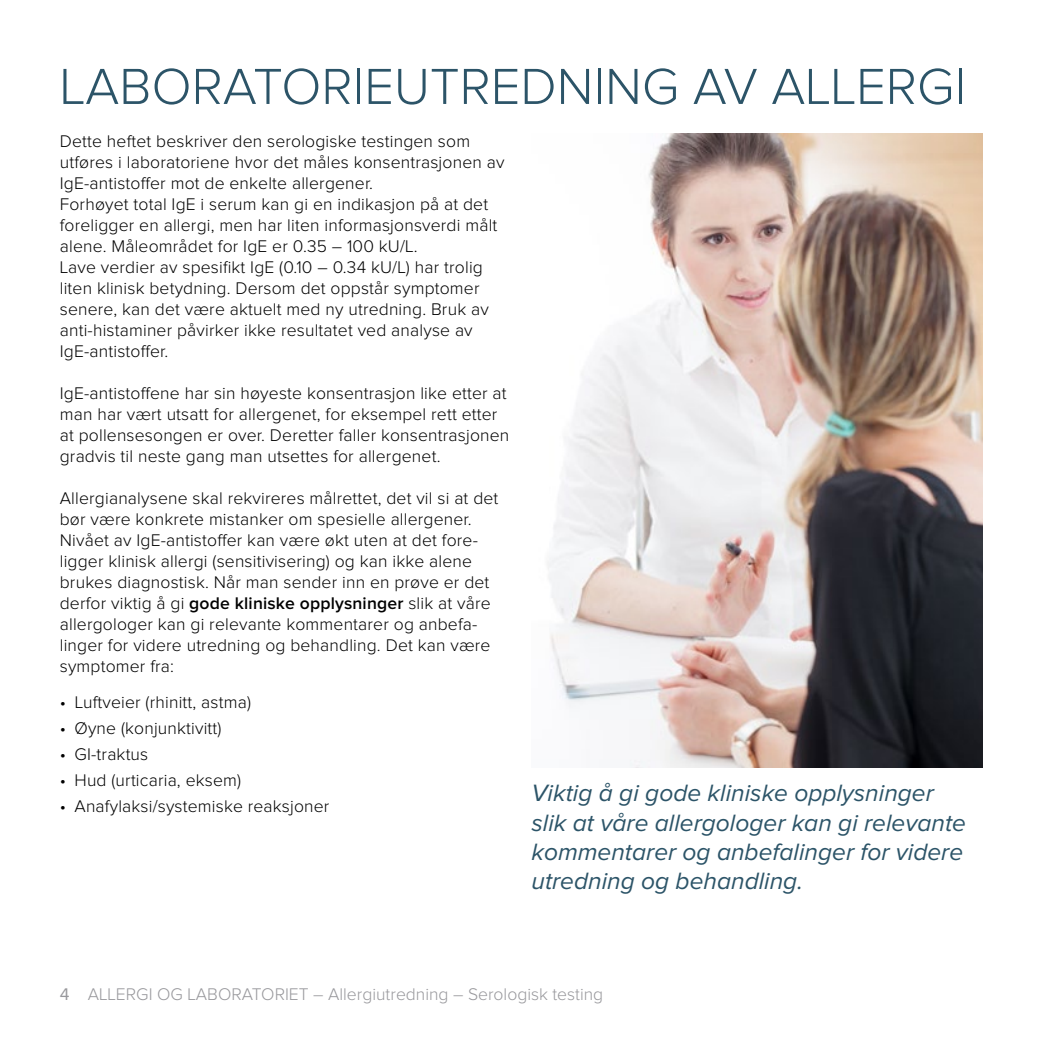
<style>
.page{position:relative;width:1042px;height:1042px;background:#fff}
.page>*{position:absolute;margin:0;border:0;box-sizing:border-box;transform-origin:0 0}
.t1{font:300 52.5px "Proxima Nova";color:#2c5468}
.t2{font:italic 24.5px/29.4px "Proxima Nova";color:#2c5468}
.t3{font:300 17.5px/21px "Proxima Nova";letter-spacing:.01em;color:#000}
.t4{font:300 17.5px "Proxima Nova";color:#98989c}
.s1{font-weight:600}
.s2{font-weight:400}
</style>
<div class="page">
<img style="left:547px;top:134px;width:435px;height:633px">
<h1 class="t1" style="left:60px;top:62px;width:907px">LABORATORIEUTREDNING AV ALLERGI</h1>
<p class="t3" style="left:60px;top:131px;width:446px">Dette heftet beskriver den serologiske testingen som utføres i laboratoriene hvor det måles konsentrasjonen av IgE-antistoffer mot de enkelte allergener.<br>Forhøyet total IgE i serum kan gi en indikasjon på at det foreligger en allergi, men har liten informasjonsverdi målt alene. Måleområdet for IgE er 0.35 – 100 kU/L.<br>Lave verdier av spesifikt IgE (0.10 – 0.34 kU/L) har trolig liten klinisk betydning. Dersom det oppstår symptomer senere, kan det være aktuelt med ny utredning. Bruk av anti-histaminer påvirker ikke resultatet ved analyse av IgE-antistoffer.</p>
<p class="t3" style="left:60px;top:383px;width:451px">IgE-antistoffene har sin høyeste konsentrasjon like etter at man har vært utsatt for allergenet, for eksempel rett etter at pollensesongen er over. Deretter faller konsentrasjonen gradvis til neste gang man utsettes for allergenet.</p>
<p class="t3" style="left:60px;top:488px;width:440px">Allergianalysene skal rekvireres målrettet, det vil si at det bør være konkrete mistanker om spesielle allergener.<br>Nivået av IgE-antistoffer kan være økt uten at det fore&shy;ligger klinisk allergi (sensitivisering) og kan ikke alene brukes diagnostisk. Når man sender inn en prøve er det derfor viktig å gi <span class="s1">gode kliniske opplysninger</span> slik at våre allergologer kan gi relevante kommentarer og anbefa&shy;linger for videre utredning og behandling. Det kan være symptomer fra:</p>
<p class="t3" style="left:60px;top:692px;width:193px">• Luftveier (rhinitt, astma)</p>
<p class="t3" style="left:60px;top:718px;width:163px">• Øyne (konjunktivitt)</p>
<p class="t3" style="left:60px;top:744px;width:90px">• GI-traktus</p>
<p class="t3" style="left:60px;top:770px;width:183px">• Hud (urticaria, eksem)</p>
<p class="t3" style="left:60px;top:796px;width:271px">• Anafylaksi/systemiske reaksjoner</p>
<h2 class="t2" style="left:531px;top:779px;width:436px">Viktig å gi gode kliniske opplysninger slik at våre allergologer kan gi relevante kommentarer og anbefalinger for videre utredning og behandling.</h2>
<p class="t4" style="left:60px;top:986px;width:545px"><span class="s2">4</span> ALLERGI OG LABORATORIET – Allergiutredning – Serologisk testing</p>
</div>
